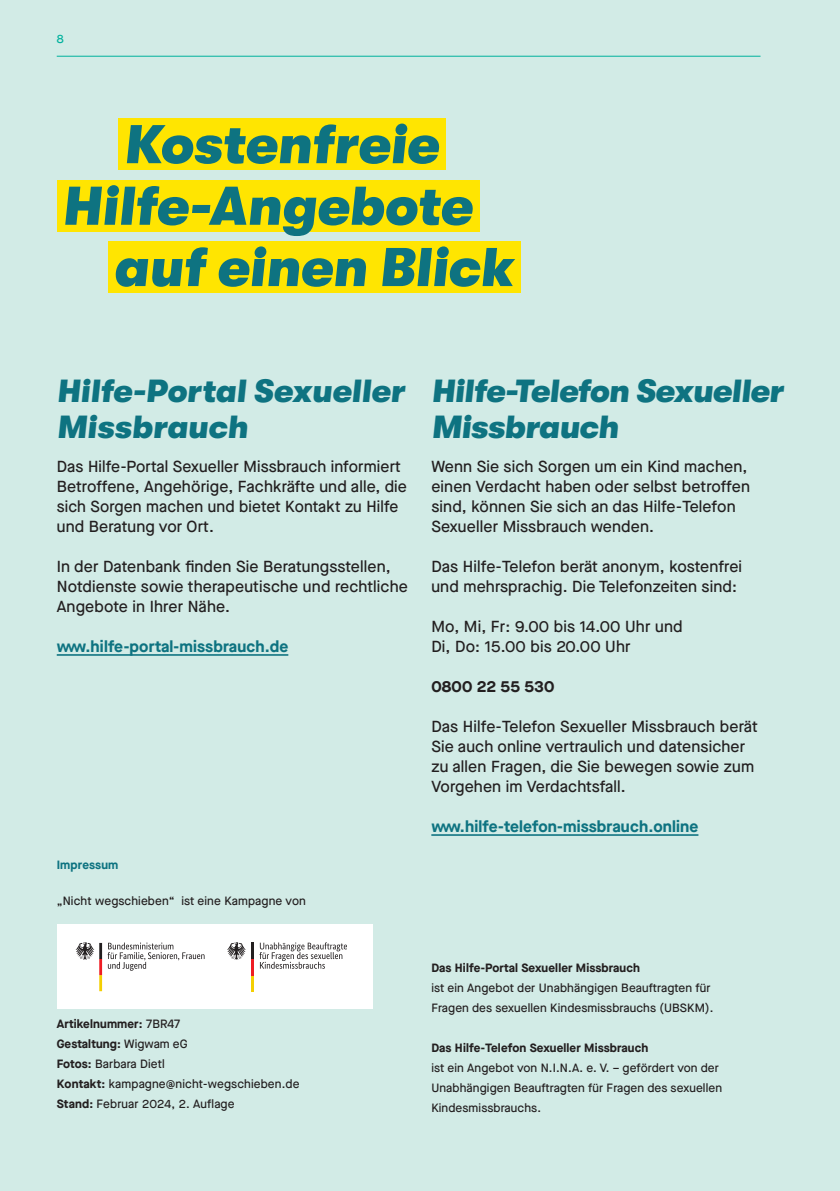
<style>
.page{position:relative;width:840px;height:1191px;background:#fff}
.page>*{position:absolute;margin:0;border:0;box-sizing:border-box;transform-origin:0 0}
.t1{font:54.4px "GT Walsheim Bl Ob";color:#0e7381}
.t2{font:32px/36px "GT Walsheim Bl Ob";letter-spacing:-.015em;color:#0e7381}
.Fließtext{font:500 16px/20px "Maison Neue";letter-spacing:.01em;color:#231f20}
.Fließtext-2{font:700 16px "Maison Neue";letter-spacing:.01em;color:#0e7381}
.Fließtext-3{font:700 16px "Maison Neue";letter-spacing:.01em;color:#231f20}
.t3{font:500 12px/20px "Maison Neue";letter-spacing:.01em;color:#231f20}
.t4{font:700 12px "Maison Neue";letter-spacing:.01em;color:#0e7381}
.t5{font:500 12px "Maison Neue";color:#00b19d}
.s1{font-weight:700}
</style>
<div class="page">
<div style="left:0;top:0;width:839px;height:1191px;background:#d2ebe6"></div>
<hr style="left:57px;top:56px;width:703px;height:1px;background:#00b19d">
<div style="left:118px;top:118px;width:328px;height:52px;background:#ffe501"></div>
<div style="left:57px;top:180px;width:422px;height:51px;background:#ffe501"></div>
<div style="left:108px;top:241px;width:412px;height:52px;background:#ffe501"></div>
<hr style="left:431px;top:834px;width:267px;height:2px;background:#0e7381">
<hr style="left:57px;top:654px;width:231px;height:2px;background:#0e7381">
<div style="left:57px;top:924px;width:315px;height:84px;background:#fff"></div>
<hr style="left:250px;top:975px;width:3px;height:16px;background:#f4cf02">
<svg style="left:75px;top:942px;width:129px;height:49px"></svg>
<svg style="left:227px;top:942px;width:19px;height:17px"></svg>
<hr style="left:250px;top:943px;width:3px;height:16px;background:#231f20">
<hr style="left:250px;top:959px;width:3px;height:16px;background:#ee1d23">
<svg style="left:259px;top:942px;width:88px;height:26px"></svg>
<p class="t5" style="left:57px;top:31px;width:8px">8</p>
<h2 class="t1" style="left:123px;top:114px;width:316px">Kostenfreie</h2>
<h2 class="t1" style="left:62px;top:176px;width:411px">Hilfe-Angebote</h2>
<h2 class="t1" style="left:113px;top:237px;width:401px">auf einen Blick</h2>
<h3 class="t2" style="left:57px;top:373px;width:349px">Hilfe-Portal Sexueller<br>Missbrauch</h3>
<p class="Fließtext" style="left:57px;top:456px;width:351px">Das Hilfe-Portal Sexueller Missbrauch informiert Betroffene, Angehörige, Fachkräfte und alle, die sich Sorgen machen und bietet Kontakt zu Hilfe und Beratung vor Ort.</p>
<p class="Fließtext" style="left:57px;top:556px;width:352px">In der Datenbank finden Sie Beratungsstellen,<br>Notdienste sowie therapeutische und rechtliche<br>Angebote in Ihrer Nähe.</p>
<p class="Fließtext-2" style="left:57px;top:635px;width:233px">www.hilfe-portal-missbrauch.de</p>
<p class="t4" style="left:57px;top:856px;width:63px">Impressum</p>
<p class="t3" style="left:57px;top:891px;width:250px">„Nicht wegschieben“ ist eine Kampagne von</p>
<p class="t3" style="left:57px;top:1014px;width:244px"><span class="s1">Artikelnummer:</span> 7BR47<br><span class="s1">Gestaltung:</span> Wigwam eG<br><span class="s1">Fotos:</span> Barbara Dietl<br><span class="s1">Kontakt:</span> kampagne@nicht-wegschieben.de<br><span class="s1">Stand:</span> Februar 2024, 2. Auflage</p>
<h3 class="t2" style="left:431px;top:373px;width:353px">Hilfe-Telefon Sexueller<br>Missbrauch</h3>
<p class="Fließtext" style="left:431px;top:456px;width:320px">Wenn Sie sich Sorgen um ein Kind machen, einen Verdacht haben oder selbst betroffen sind, können Sie sich an das Hilfe-Telefon Sexueller Missbrauch wenden.</p>
<p class="Fließtext" style="left:431px;top:556px;width:312px">Das Hilfe-Telefon berät anonym, kostenfrei und mehrsprachig. Die Telefonzeiten sind:</p>
<p class="Fließtext" style="left:431px;top:616px;width:253px">Mo, Mi, Fr: 9.00 bis 14.00 Uhr und<br>Di, Do: 15.00 bis 20.00 Uhr</p>
<p class="Fließtext-3" style="left:431px;top:675px;width:125px">0800 22 55 530</p>
<p class="Fließtext" style="left:431px;top:716px;width:327px">Das Hilfe-Telefon Sexueller Missbrauch berät Sie auch online vertraulich und datensicher zu allen Fragen, die Sie bewegen sowie zum Vorgehen im Verdachtsfall.</p>
<p class="Fließtext-2" style="left:431px;top:815px;width:268px">www.hilfe-telefon-missbrauch.online</p>
<p class="t3" style="left:431px;top:958px;width:283px"><span class="s1">Das Hilfe-Portal Sexueller Missbrauch<br></span>ist ein Angebot der Unabhängigen Beauftragten für<br>Fragen des sexuellen Kindesmissbrauchs (UBSKM).</p>
<p class="t3" style="left:431px;top:1038px;width:292px"><span class="s1">Das Hilfe-Telefon Sexueller Missbrauch<br></span>ist ein Angebot von N.I.N.A. e. V. – gefördert von der Unabhängigen Beauftragten für Fragen des sexuellen Kindesmissbrauchs.</p>
</div>
